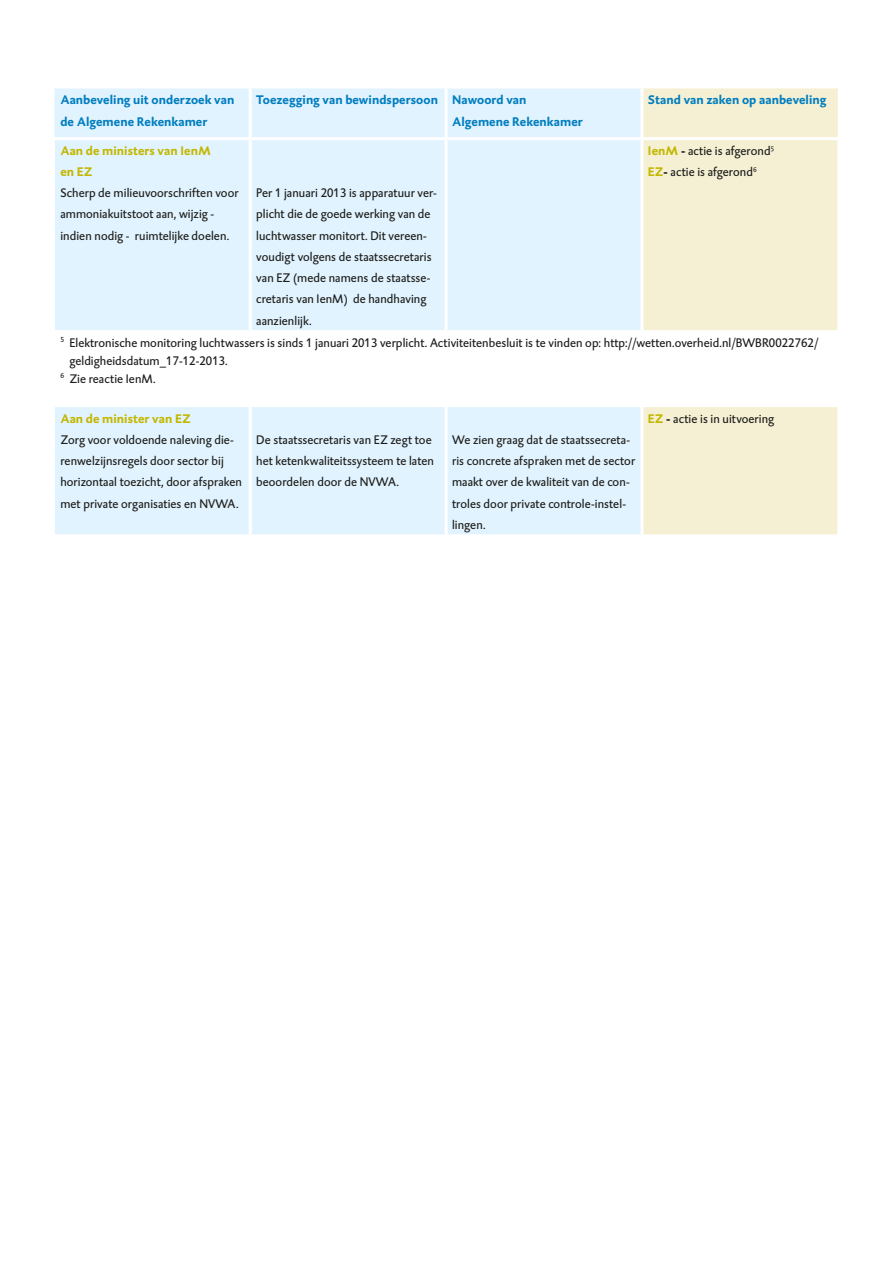
<style>
.page{position:relative;width:893px;height:1263px;background:#fff}
.page>*{position:absolute;margin:0;border:0;box-sizing:border-box;transform-origin:0 0}
._05_Tabel_tekstkader{font:12.75px/21.3px "DTL Caspari T";letter-spacing:.005em;color:#1d1d1b}
._4_kop_tabel_vet_bla{font:700 12.75px/21.3px "DTL Caspari ST";letter-spacing:.005em;color:#007dbf}
._4_kop_tabel_vet_bla-2{font:12.75px "DTL Caspari ST";letter-spacing:.005em;color:#1d1d1b}
._4_kop_tabel_vet_bla-3{font:700 12.75px/21.3px "DTL Caspari ST";letter-spacing:.005em;color:#c3b700}
.s1{font-weight:700;color:#c3b700}
.s2{font-weight:700}
</style>
<div class="page">
<div style="left:54px;top:88px;width:586px;height:446px;background:#e1f3fe"></div>
<div style="left:643px;top:88px;width:195px;height:446px;background:#f5f0d3"></div>
<div style="left:54px;top:331px;width:784px;height:76px;background:#fff"></div>
<hr style="left:54px;top:140px;width:1px;height:190px;background:#fff">
<hr style="left:837px;top:140px;width:1px;height:190px;background:#fff">
<hr style="left:54px;top:330px;width:196px;height:1px;background:#fff">
<hr style="left:250px;top:330px;width:196px;height:1px;background:#fff">
<hr style="left:446px;top:330px;width:196px;height:1px;background:#fff">
<hr style="left:642px;top:330px;width:196px;height:1px;background:#fff">
<hr style="left:54px;top:407px;width:1px;height:127px;background:#fff">
<hr style="left:837px;top:407px;width:1px;height:127px;background:#fff">
<hr style="left:249px;top:88px;width:3px;height:49px;background:#fff">
<hr style="left:445px;top:88px;width:3px;height:49px;background:#fff">
<hr style="left:54px;top:137px;width:196px;height:3px;background:#fff">
<hr style="left:250px;top:137px;width:196px;height:3px;background:#fff">
<hr style="left:249px;top:140px;width:3px;height:190px;background:#fff">
<hr style="left:446px;top:137px;width:196px;height:3px;background:#fff">
<hr style="left:445px;top:140px;width:3px;height:190px;background:#fff">
<hr style="left:642px;top:137px;width:196px;height:3px;background:#fff">
<hr style="left:249px;top:407px;width:3px;height:127px;background:#fff">
<hr style="left:445px;top:407px;width:3px;height:127px;background:#fff">
<p class="_4_kop_tabel_vet_bla" style="left:60px;top:89px;width:176px">Aanbeveling uit onderzoek van de Algemene Rekenkamer</p>
<p class="_4_kop_tabel_vet_bla" style="left:256px;top:89px;width:183px">Toezegging van bewindspersoon</p>
<p class="_4_kop_tabel_vet_bla" style="left:452px;top:89px;width:132px">Nawoord van<br>Algemene Rekenkamer</p>
<p class="_4_kop_tabel_vet_bla" style="left:648px;top:89px;width:180px">Stand van zaken op aanbeveling</p>
<p class="_4_kop_tabel_vet_bla-3" style="left:60px;top:139px;width:152px">Aan de ministers van IenM en EZ</p>
<p class="_05_Tabel_tekstkader" style="left:60px;top:182px;width:180px">Scherp de milieuvoorschriften voor ammoniakuitstoot aan, wijzig - indien nodig - ruimtelijke doelen.</p>
<p class="_05_Tabel_tekstkader" style="left:256px;top:182px;width:182px">Per 1 januari 2013 is apparatuur ver&shy;plicht die de goede werking van de luchtwasser monitort. Dit vereen&shy;voudigt volgens de staatssecretaris van EZ (mede namens de staatsse&shy;cretaris van IenM) de handhaving aanzienlijk.</p>
<p class="_4_kop_tabel_vet_bla-2" style="left:648px;top:142px;width:127px"><span class="s1">IenM</span> <span class="s2">-</span> actie is afgerond<sup>5</sup></p>
<p class="_4_kop_tabel_vet_bla-2" style="left:648px;top:164px;width:110px"><span class="s1">EZ</span><span class="s2">-</span> actie is afgerond<sup>6</sup></p>
<p class="_05_Tabel_tekstkader" style="left:69px;top:333px;width:750px;line-height:18px;text-indent:-9px"><sup>5</sup> Elektronische monitoring luchtwassers is sinds 1 januari 2013 verplicht. Activiteitenbesluit is te vinden op: http://wetten.overheid.nl/BWBR0022762/ geldigheidsdatum_17-12-2013.</p>
<p class="_05_Tabel_tekstkader" style="left:60px;top:368px;width:97px"><sup>6</sup> Zie reactie IenM.</p>
<p class="_4_kop_tabel_vet_bla-3" style="left:60px;top:407px;width:132px">Aan de minister van EZ</p>
<p class="_05_Tabel_tekstkader" style="left:60px;top:429px;width:183px">Zorg voor voldoende naleving die&shy;renwelzijnsregels door sector bij horizontaal toezicht, door afspraken met private organisaties en NVWA.</p>
<p class="_05_Tabel_tekstkader" style="left:256px;top:429px;width:179px">De staatssecretaris van EZ zegt toe het ketenkwaliteitssysteem te laten beoordelen door de NVWA.</p>
<p class="_05_Tabel_tekstkader" style="left:452px;top:429px;width:185px">We zien graag dat de staatssecreta&shy;ris concrete afspraken met de sector maakt over de kwaliteit van de con&shy;troles door private controle-instel&shy;lingen.</p>
<p class="_4_kop_tabel_vet_bla-2" style="left:648px;top:410px;width:128px"><span class="s1">EZ</span> <span class="s2">-</span> actie is in uitvoering</p>
</div>
